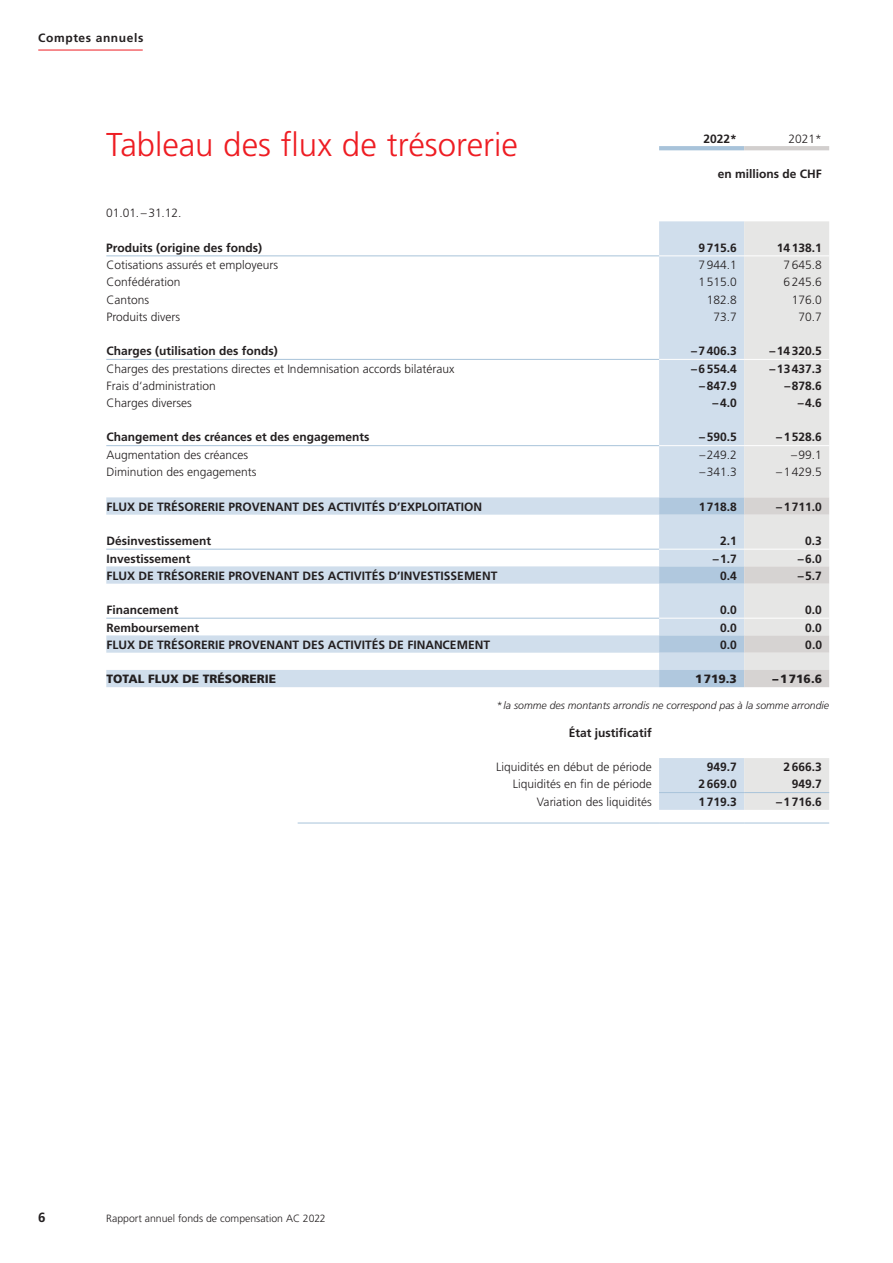
<style>
.page{position:relative;width:893px;height:1263px;background:#fff}
.page>*{position:absolute;margin:0;border:0;box-sizing:border-box;transform-origin:0 0}
.t1{font:300 33px "Frutiger LT Std";color:#ee1d23}
.t2{font:700 13.35px "Frutiger LT Std";color:#231f20}
.t3{font:700 12px "Frutiger LT Std";color:#231f20}
.t4{font:300 12px "Frutiger LT Std";color:#231f20}
.t5{font:900 12px "Frutiger LT Std";color:#231f20}
.t6{font:700 12px "Frutiger LT Std";letter-spacing:.05em;color:#231f20}
.t7{font:italic 300 10.5px "Frutiger LT Std";color:#231f20}
.t8{font:300 10.5px "Frutiger LT Std";color:#231f20}
</style>
<div class="page">
<hr style="left:38px;top:50px;width:105px;height:1px;background:#ee1d23">
<svg style="left:106px;top:256px;width:553px;height:431px"></svg>
<svg style="left:659px;top:221px;width:170px;height:466px;background:#d7dfe6"></svg>
<hr style="left:106px;top:618px;width:553px;height:1px;background:#a8c3da">
<hr style="left:659px;top:618px;width:85px;height:1px;background:#fff">
<hr style="left:744px;top:618px;width:85px;height:1px;background:#fff">
<hr style="left:106px;top:255px;width:553px;height:1px;background:#a8c3da">
<hr style="left:659px;top:255px;width:85px;height:1px;background:#fff">
<hr style="left:744px;top:255px;width:85px;height:1px;background:#fff">
<hr style="left:106px;top:359px;width:553px;height:1px;background:#a8c3da">
<hr style="left:659px;top:359px;width:85px;height:1px;background:#fff">
<hr style="left:744px;top:359px;width:85px;height:1px;background:#fff">
<hr style="left:106px;top:445px;width:553px;height:1px;background:#a8c3da">
<hr style="left:659px;top:445px;width:85px;height:1px;background:#fff">
<hr style="left:744px;top:445px;width:85px;height:1px;background:#fff">
<hr style="left:106px;top:549px;width:553px;height:1px;background:#a8c3da">
<hr style="left:659px;top:549px;width:85px;height:1px;background:#fff">
<hr style="left:744px;top:549px;width:85px;height:1px;background:#fff">
<svg style="left:659px;top:758px;width:170px;height:52px;background:#dae2e8"></svg>
<hr style="left:298px;top:823px;width:361px;height:1px;background:#a8c3da">
<hr style="left:659px;top:823px;width:85px;height:1px;background:#a8c3da">
<hr style="left:744px;top:823px;width:85px;height:1px;background:#a8c3da">
<hr style="left:659px;top:792px;width:85px;height:1px;background:#a8c3da">
<hr style="left:744px;top:792px;width:85px;height:1px;background:#a8c3da">
<hr style="left:659px;top:146px;width:85px;height:4px;background:#a8c3da">
<hr style="left:744px;top:146px;width:85px;height:4px;background:#d2cfce">
<p class="t6" style="left:38px;top:31px;width:107px">Comptes annuels</p>
<h1 class="t1" style="left:106px;top:126px;width:413px">Tableau des flux de trésorerie</h1>
<p class="t3" style="left:703px;top:132px;width:35px">2022*</p>
<p class="t4" style="left:788px;top:132px;width:35px">2021*</p>
<p class="t3" style="left:718px;top:166px;width:106px">en millions de CHF</p>
<p class="t4" style="left:106px;top:206px;width:77px">01.01.– 31.12.</p>
<p class="t3" style="left:106px;top:240px;width:157px">Produits (origine des fonds)</p>
<p class="t3" style="left:698px;top:240px;width:40px">9715.6</p>
<p class="t3" style="left:777px;top:240px;width:46px">14138.1</p>
<p class="t4" style="left:106px;top:258px;width:173px">Cotisations assurés et employeurs</p>
<p class="t4" style="left:698px;top:258px;width:40px">7944.1</p>
<p class="t4" style="left:784px;top:258px;width:40px">7645.8</p>
<p class="t4" style="left:106px;top:275px;width:76px">Confédération</p>
<p class="t4" style="left:698px;top:275px;width:40px">1515.0</p>
<p class="t4" style="left:784px;top:275px;width:40px">6245.6</p>
<p class="t4" style="left:106px;top:293px;width:44px">Cantons</p>
<p class="t4" style="left:707px;top:293px;width:32px">182.8</p>
<p class="t4" style="left:792px;top:293px;width:32px">176.0</p>
<p class="t4" style="left:106px;top:310px;width:75px">Produits divers</p>
<p class="t4" style="left:713px;top:310px;width:25px">73.7</p>
<p class="t4" style="left:798px;top:310px;width:25px">70.7</p>
<p class="t3" style="left:106px;top:344px;width:173px">Charges (utilisation des fonds)</p>
<p class="t3" style="left:691px;top:344px;width:47px">–7406.3</p>
<p class="t3" style="left:769px;top:344px;width:54px">–14320.5</p>
<p class="t4" style="left:106px;top:362px;width:350px">Charges des prestations directes et Indemnisation accords bilatéraux</p>
<p class="t3" style="left:691px;top:361px;width:47px">–6554.4</p>
<p class="t3" style="left:769px;top:361px;width:54px">–13437.3</p>
<p class="t4" style="left:106px;top:379px;width:111px">Frais d‘administration</p>
<p class="t3" style="left:699px;top:379px;width:39px">–847.9</p>
<p class="t3" style="left:784px;top:379px;width:39px">–878.6</p>
<p class="t4" style="left:106px;top:396px;width:87px">Charges diverses</p>
<p class="t3" style="left:713px;top:396px;width:26px">–4.0</p>
<p class="t3" style="left:798px;top:396px;width:26px">–4.6</p>
<p class="t3" style="left:106px;top:430px;width:265px">Changement des créances et des engagements</p>
<p class="t3" style="left:699px;top:430px;width:39px">–590.5</p>
<p class="t3" style="left:776px;top:430px;width:47px">–1528.6</p>
<p class="t4" style="left:106px;top:448px;width:143px">Augmentation des créances</p>
<p class="t4" style="left:699px;top:448px;width:39px">–249.2</p>
<p class="t4" style="left:791px;top:448px;width:32px">–99.1</p>
<p class="t4" style="left:106px;top:465px;width:152px">Diminution des engagements</p>
<p class="t4" style="left:699px;top:465px;width:39px">–341.3</p>
<p class="t4" style="left:776px;top:465px;width:47px">–1429.5</p>
<p class="t3" style="left:106px;top:499px;width:377px">FLUX DE TRÉSORERIE PROVENANT DES ACTIVITÉS D’EXPLOITATION</p>
<p class="t3" style="left:699px;top:499px;width:40px">1718.8</p>
<p class="t3" style="left:776px;top:499px;width:47px">–1711.0</p>
<p class="t3" style="left:106px;top:534px;width:106px">Désinvestissement</p>
<p class="t3" style="left:720px;top:534px;width:18px">2.1</p>
<p class="t3" style="left:805px;top:534px;width:18px">0.3</p>
<p class="t3" style="left:106px;top:551px;width:86px">Investissement</p>
<p class="t3" style="left:713px;top:551px;width:26px">–1.7</p>
<p class="t3" style="left:798px;top:551px;width:26px">–6.0</p>
<p class="t3" style="left:106px;top:568px;width:392px">FLUX DE TRÉSORERIE PROVENANT DES ACTIVITÉS D’INVESTISSEMENT</p>
<p class="t3" style="left:720px;top:568px;width:18px">0.4</p>
<p class="t3" style="left:798px;top:568px;width:26px">–5.7</p>
<p class="t3" style="left:107px;top:603px;width:74px">Financement</p>
<p class="t3" style="left:720px;top:603px;width:18px">0.0</p>
<p class="t3" style="left:805px;top:603px;width:18px">0.0</p>
<p class="t3" style="left:107px;top:620px;width:94px">Remboursement</p>
<p class="t3" style="left:720px;top:620px;width:18px">0.0</p>
<p class="t3" style="left:805px;top:620px;width:18px">0.0</p>
<p class="t3" style="left:107px;top:637px;width:385px">FLUX DE TRÉSORERIE PROVENANT DES ACTIVITÉS DE FINANCEMENT</p>
<p class="t3" style="left:720px;top:637px;width:18px">0.0</p>
<p class="t3" style="left:805px;top:637px;width:18px">0.0</p>
<p class="t5" style="left:107px;top:672px;width:171px">TOTAL FLUX DE TRÉSORERIE</p>
<p class="t5" style="left:695px;top:672px;width:43px">1719.3</p>
<p class="t5" style="left:773px;top:672px;width:51px">–1716.6</p>
<p class="t7" style="left:496px;top:699px;width:334px">*la somme des montants arrondis ne correspond pas à la somme arrondie</p>
<p class="t2" style="left:38px;top:1209px;width:9px">6</p>
<p class="t8" style="left:106px;top:1212px;width:221px">Rapport annuel fonds de compensation AC 2022</p>
<p class="t3" style="left:569px;top:725px;width:84px">État justificatif</p>
<p class="t4" style="left:496px;top:760px;width:157px">Liquidités en début de période</p>
<p class="t3" style="left:707px;top:760px;width:32px">949.7</p>
<p class="t3" style="left:784px;top:760px;width:40px">2666.3</p>
<p class="t4" style="left:513px;top:777px;width:140px">Liquidités en fin de période</p>
<p class="t3" style="left:698px;top:777px;width:40px">2669.0</p>
<p class="t3" style="left:792px;top:777px;width:32px">949.7</p>
<p class="t4" style="left:537px;top:795px;width:116px">Variation des liquidités</p>
<p class="t3" style="left:698px;top:795px;width:40px">1719.3</p>
<p class="t3" style="left:776px;top:795px;width:47px">–1716.6</p>
</div>
